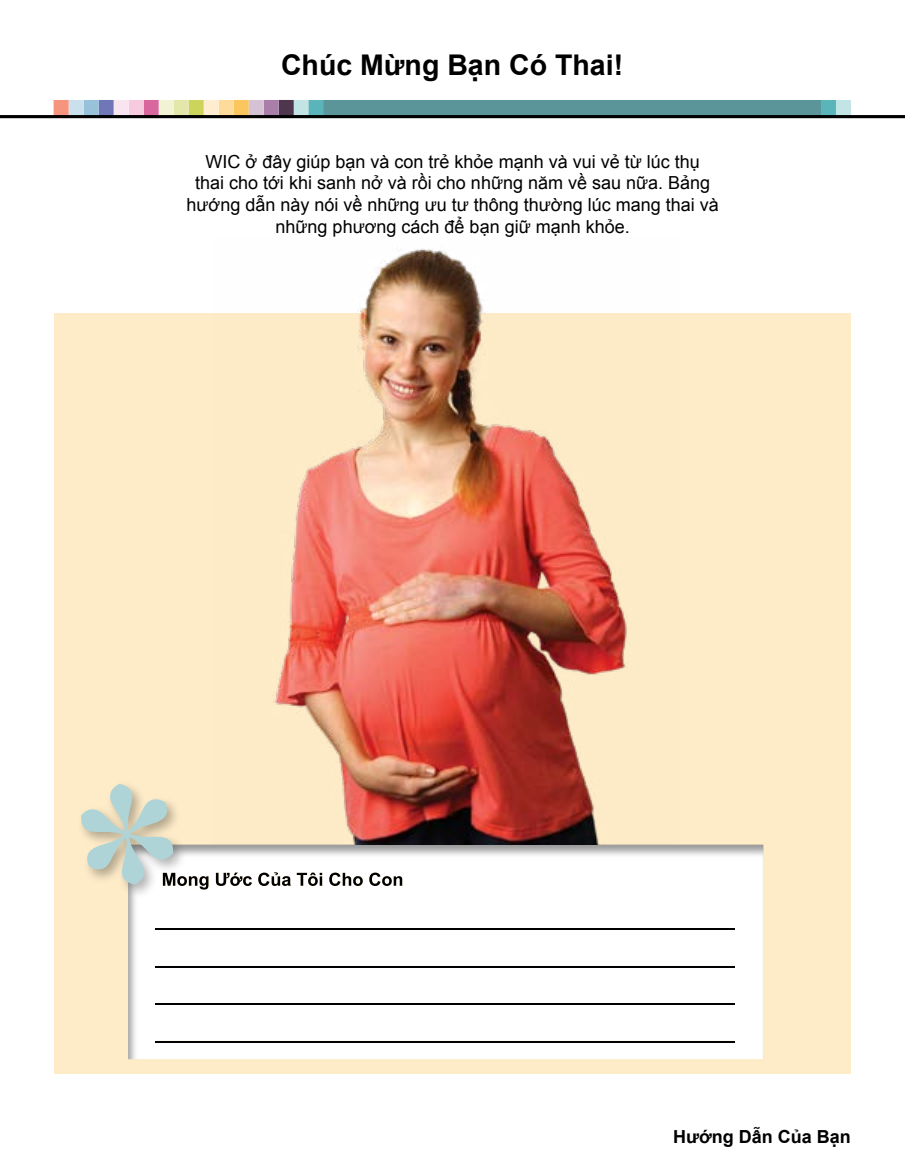
<style>
.page{position:relative;width:905px;height:1175px;background:#fff}
.page>*{position:absolute;margin:0;border:0;box-sizing:border-box;transform-origin:0 0}
.Body{font:700 28.5px "Arial";color:#000}
.Body-2{font:18px/21.6px "Arial";color:#000;text-align:center}
.t1{font:700 18px "Arial";color:#000}
</style>
<div class="page">
<div style="left:339px;top:100px;width:481px;height:15px;background:#5b9599"></div>
<div style="left:836px;top:100px;width:14px;height:16px;background:#c3e4e5"></div>
<div style="left:820px;top:100px;width:16px;height:16px;background:#5ab5ba"></div>
<div style="left:54px;top:313px;width:796px;height:760px;background:#feecc9"></div>
<div style="left:116px;top:834px;width:659px;height:227px;background:#000;opacity:.4"></div>
<img style="left:273px;top:249px;width:406px;height:595px">
<div style="left:77px;top:780px;width:111px;height:119px;background:#000;opacity:.3"></div>
<div style="left:309px;top:100px;width:15px;height:16px;background:#5ab5ba"></div>
<div style="left:294px;top:100px;width:15px;height:16px;background:#c3e4e5"></div>
<div style="left:279px;top:100px;width:15px;height:16px;background:#4f364f"></div>
<div style="left:264px;top:100px;width:15px;height:16px;background:#a97fa9"></div>
<div style="left:249px;top:100px;width:15px;height:16px;background:#d5c2d5"></div>
<div style="left:234px;top:100px;width:15px;height:16px;background:#fbc65e"></div>
<div style="left:219px;top:100px;width:15px;height:16px;background:#fddc9b"></div>
<div style="left:204px;top:100px;width:15px;height:16px;background:#feeecf"></div>
<div style="left:189px;top:100px;width:15px;height:16px;background:#cdd45b"></div>
<div style="left:174px;top:100px;width:15px;height:16px;background:#e3e7a9"></div>
<div style="left:159px;top:100px;width:15px;height:16px;background:#f1f3d3"></div>
<div style="left:144px;top:100px;width:15px;height:16px;background:#d8679d"></div>
<div style="left:129px;top:100px;width:15px;height:16px;background:#f6cbdf"></div>
<div style="left:114px;top:100px;width:15px;height:16px;background:#f9e5f0"></div>
<div style="left:99px;top:100px;width:15px;height:16px;background:#7077b9"></div>
<div style="left:84px;top:100px;width:15px;height:16px;background:#97c2da"></div>
<div style="left:69px;top:100px;width:15px;height:16px;background:#cae0ec"></div>
<div style="left:54px;top:100px;width:15px;height:16px;background:#f6947d"></div>
<div style="left:324px;top:100px;width:15px;height:16px;background:#5b9599"></div>
<hr style="left:0;top:115px;width:904px;height:3px;background:#000">
<hr style="left:156px;top:928px;width:578px;height:2px;background:#000">
<hr style="left:156px;top:966px;width:578px;height:1px;background:#000">
<hr style="left:156px;top:1003px;width:578px;height:1px;background:#000">
<hr style="left:156px;top:1040px;width:578px;height:2px;background:#000">
<svg style="left:77px;top:777px;width:325px;height:114px"></svg>
<p class="Body" style="left:281px;top:46px;width:344px">Chúc Mừng Bạn Có Thai!</p>
<p class="Body-2" style="left:186px;top:151px;width:534px">WIC ở đây giúp bạn và con trẻ khỏe mạnh và vui vẻ từ lúc thụ<br>thai cho tới khi sanh nở và rồi cho những năm về sau nữa. Bảng hướng dẫn này nói về những ưu tư thông thường lúc mang thai và những phương cách để bạn giữ mạnh khỏe.</p>
<p class="t1" style="left:673px;top:1124px;width:179px">Hướng Dẫn Của Bạn</p>
</div>
